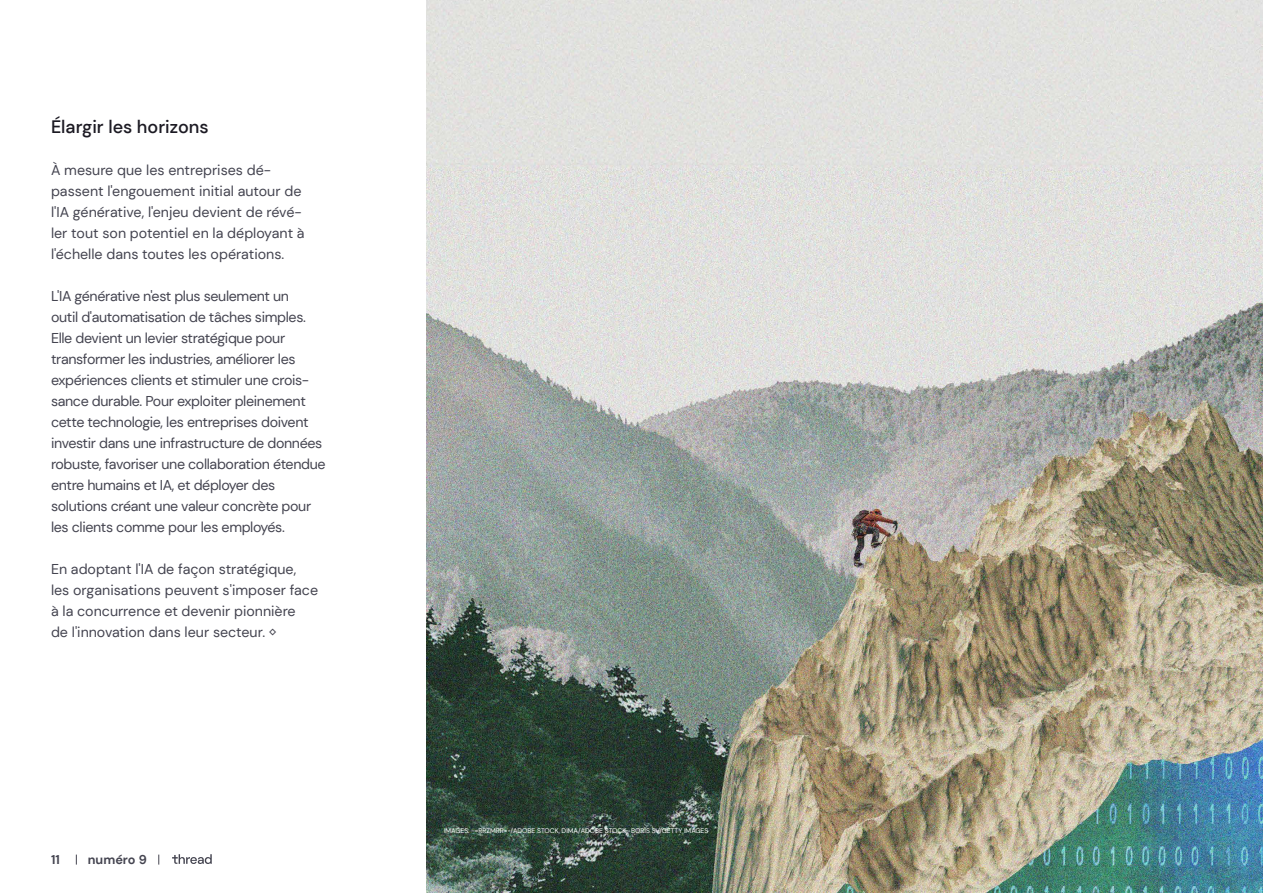
<style>
.page{position:relative;width:1263px;height:893px;background:#fff}
.page>*{position:absolute;margin:0;border:0;box-sizing:border-box;transform-origin:0 0}
.t1{font:500 18px "DM Sans";color:#1c1a23}
.t2{font:14.25px/21px "DM Sans";letter-spacing:-.025em;color:#444450}
.t3{font:14.25px/21px "DM Sans";color:#444450}
.t4{font:700 12.75px "DM Sans";color:#444450}
.t5{font:6.75px "DM Sans";color:#fff}
</style>
<div class="page">
<svg style="left:172px;top:854px;width:40px;height:10px"></svg>
<img style="left:426px;top:0;width:837px;height:893px">
<p class="t1" style="left:51px;top:115px;width:159px">Élargir les horizons</p>
<p class="t3" style="left:51px;top:159px;width:255px">À mesure que les entreprises dé&shy;passent l'engouement initial autour de l'IA générative, l'enjeu devient de révé&shy;ler tout son potentiel en la déployant à l'échelle dans toutes les opérations.</p>
<p class="t2" style="left:51px;top:285px;width:276px">L'IA générative n'est plus seulement un<br>outil d'automatisation de tâches simples.<br>Elle devient un levier stratégique pour transformer les industries, améliorer les expériences clients et stimuler une crois&shy;sance durable. Pour exploiter pleinement cette technologie, les entreprises doivent investir dans une infrastructure de données robuste, favoriser une collaboration étendue entre humains et IA, et déployer des solutions créant une valeur concrète pour les clients comme pour les employés.</p>
<p class="t3" style="left:51px;top:558px;width:269px">En adoptant l'IA de façon stratégique, les organisations peuvent s'imposer face à la concurrence et devenir pionnière<br>de l'innovation dans leur secteur. ◊</p>
<p class="t4" style="left:51px;top:851px;width:10px">11</p>
<p class="t4" style="left:88px;top:851px;width:60px">numéro 9</p>
<p class="t5" style="left:444px;top:827px;width:266px">IMAGES: -=RRZMRR=-/ADOBE STOCK, DIMA/ADOBE STOCK, BORIS SV/GETTY IMAGES</p>
</div>
